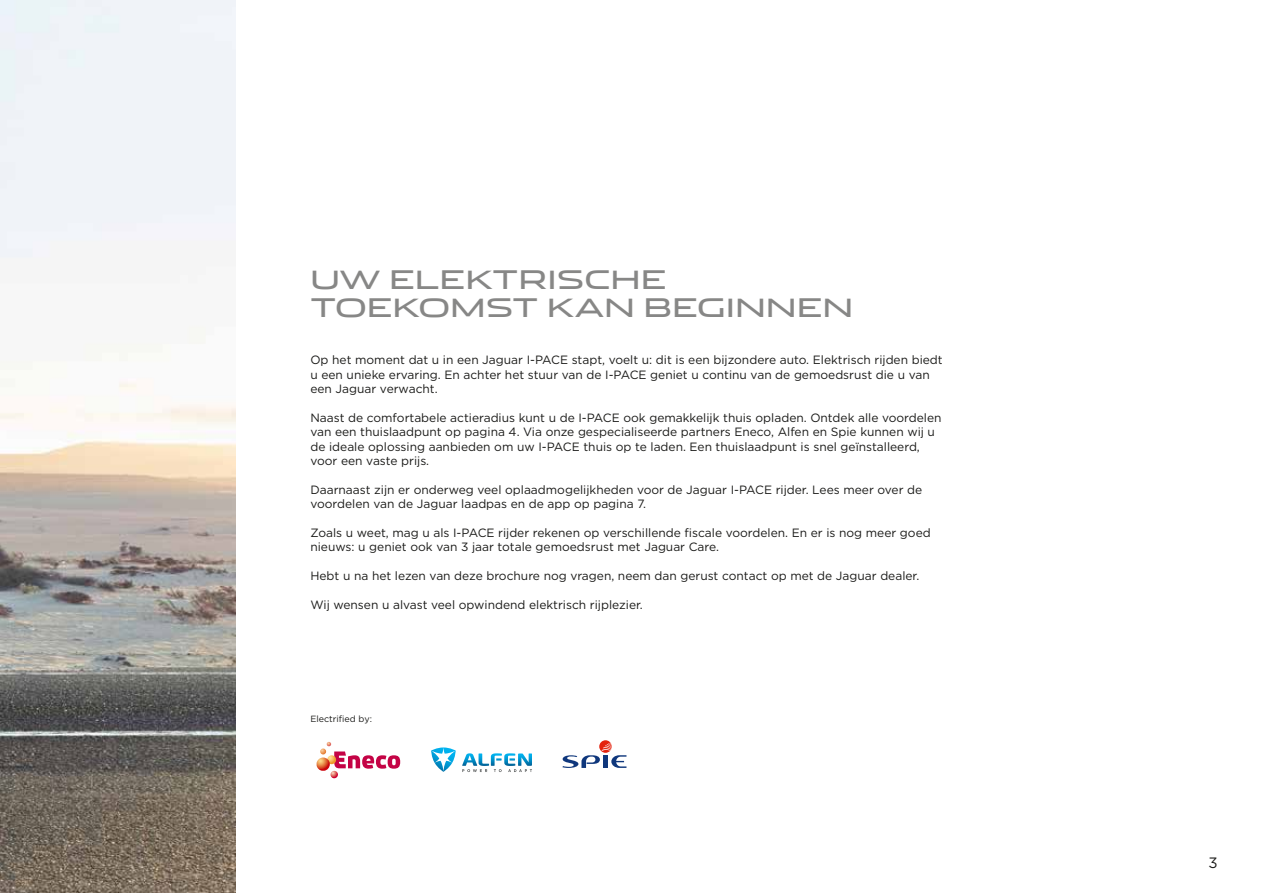
<style>
.page{position:relative;width:1263px;height:893px;background:#fff}
.page>*{position:absolute;margin:0;border:0;box-sizing:border-box;transform-origin:0 0}
.t1{font:25.5px/28.5px "Jaguar";color:#878786}
.t2{font:15px "Gotham";color:#1a1a18}
.t3{font:12px/14.4px "Gotham";color:#1a1a18}
.t4{font:9px "Gotham";color:#1a1a18}
</style>
<div class="page">
<img style="left:0;top:0;width:235px;height:893px">
<svg style="left:317px;top:742px;width:83px;height:36px"></svg>
<svg style="left:431px;top:747px;width:25px;height:25px"></svg>
<svg style="left:462px;top:753px;width:70px;height:19px"></svg>
<svg style="left:562px;top:740px;width:64px;height:28px"></svg>
<h1 class="t1" style="left:310px;top:264px;width:544px">UW ELEKTRISCHE<br>TOEKOMST KAN BEGINNEN</h1>
<p class="t3" style="left:310px;top:352px;width:634px">Op het moment dat u in een Jaguar I-PACE stapt, voelt u: dit is een bijzondere auto. Elektrisch rijden biedt u een unieke ervaring. En achter het stuur van de I-PACE geniet u continu van de gemoedsrust die u van een Jaguar verwacht.</p>
<p class="t3" style="left:310px;top:410px;width:633px">Naast de comfortabele actieradius kunt u de I-PACE ook gemakkelijk thuis opladen. Ontdek alle voordelen van een thuislaadpunt op pagina 4. Via onze gespecialiseerde partners Eneco, Alfen en Spie kunnen wij u de ideale oplossing aanbieden om uw I-PACE thuis op te laden. Een thuislaadpunt is snel geïnstalleerd, voor een vaste prijs.</p>
<p class="t3" style="left:310px;top:482px;width:613px">Daarnaast zijn er onderweg veel oplaadmogelijkheden voor de Jaguar I-PACE rijder. Lees meer over de voordelen van de Jaguar laadpas en de app op pagina 7.</p>
<p class="t3" style="left:310px;top:525px;width:622px">Zoals u weet, mag u als I-PACE rijder rekenen op verschillende fiscale voordelen. En er is nog meer goed nieuws: u geniet ook van 3 jaar totale gemoedsrust met Jaguar Care.</p>
<p class="t3" style="left:310px;top:568px;width:610px">Hebt u na het lezen van deze brochure nog vragen, neem dan gerust contact op met de Jaguar dealer.</p>
<p class="t3" style="left:310px;top:597px;width:334px">Wij wensen u alvast veel opwindend elektrisch rijplezier.</p>
<p class="t4" style="left:310px;top:713px;width:63px">Electrified by:</p>
<p class="t2" style="left:1208px;top:853px;width:11px">3</p>
</div>
